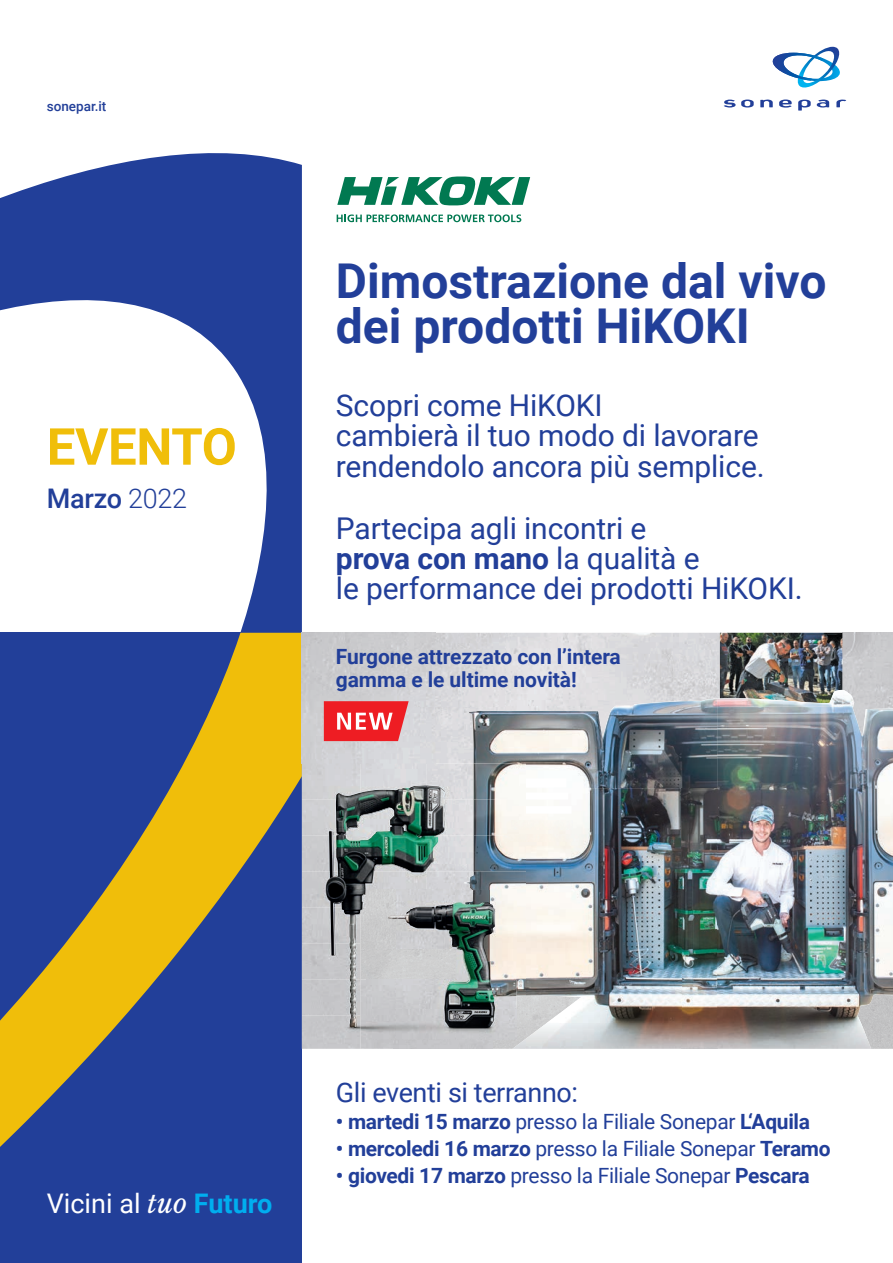
<style>
.page{position:relative;width:893px;height:1263px;background:#fff}
.page>*{position:absolute;margin:0;border:0;box-sizing:border-box;transform-origin:0 0}
.t1{font:700 51px "Roboto";letter-spacing:-.01em;color:#f0be0a}
.t2{font:700 48px/45px "Roboto";color:#223f99}
.t3{font:30px/30.8px "Roboto";letter-spacing:-.005em;color:#223f99}
.t4{font:27px "Roboto";letter-spacing:-.015em;color:#223f99}
.t5{font:27px "Roboto";color:#fff}
.t6{font:500 27px "Roboto";letter-spacing:-.01em;color:#223f99}
.t7{font:700 21px/22.5px "Roboto";letter-spacing:-.015em;color:#223f99}
.t8{font:500 13.5px "Roboto";color:#223f99}
.s1{font-weight:300}
.s2{font-weight:700}
.s3{font-family:"Libre Baskerville";font-style:italic}
.s4{font-weight:700;color:#00aeef}
.s5{font-weight:400}
</style>
<div class="page">
<svg style="left:0;top:153px;width:331px;height:480px"></svg>
<div style="left:0;top:633px;width:302px;height:630px;background:#223f99"></div>
<svg style="left:0;top:633px;width:302px;height:514px"></svg>
<img style="left:302px;top:633px;width:204px;height:130px">
<img style="left:506px;top:633px;width:177px;height:65px">
<img style="left:683px;top:633px;width:37px;height:65px">
<img style="left:842px;top:633px;width:51px;height:57px">
<img style="left:720px;top:633px;width:122px;height:57px">
<img style="left:469px;top:698px;width:248px;height:90px">
<img style="left:717px;top:690px;width:176px;height:359px">
<img style="left:526px;top:788px;width:191px;height:261px">
<img style="left:720px;top:690px;width:122px;height:17px">
<img style="left:526px;top:820px;width:46px;height:10px">
<img style="left:526px;top:834px;width:52px;height:8px">
<img style="left:360px;top:763px;width:67px;height:30px">
<img style="left:427px;top:763px;width:99px;height:36px">
<img style="left:436px;top:799px;width:90px;height:36px">
<img style="left:424px;top:864px;width:3px;height:7px">
<img style="left:427px;top:835px;width:47px;height:55px">
<img style="left:302px;top:871px;width:40px;height:36px">
<img style="left:362px;top:871px;width:65px;height:36px">
<img style="left:302px;top:907px;width:58px;height:142px">
<img style="left:360px;top:907px;width:6px;height:72px">
<img style="left:360px;top:979px;width:34px;height:70px">
<img style="left:474px;top:835px;width:52px;height:36px">
<img style="left:464px;top:871px;width:62px;height:36px">
<img style="left:512px;top:979px;width:14px;height:70px">
<img style="left:342px;top:895px;width:17px;height:6px">
<svg style="left:516px;top:778px;width:10px;height:21px"></svg>
<img style="left:512px;top:806px;width:14px;height:8px">
<img style="left:326px;top:785px;width:98px;height:110px">
<img style="left:366px;top:890px;width:106px;height:90px">
<img style="left:366px;top:980px;width:120px;height:30px">
<img style="left:486px;top:997px;width:30px;height:13px">
<img style="left:366px;top:1010px;width:150px;height:30px">
<img style="left:465px;top:890px;width:51px;height:36px">
<img style="left:472px;top:925px;width:44px;height:36px">
<img style="left:467px;top:961px;width:49px;height:36px">
<img style="left:388px;top:902px;width:82px;height:80px">
<svg style="left:324px;top:701px;width:85px;height:40px"></svg>
<svg style="left:337px;top:214px;width:184px;height:8px"></svg>
<svg style="left:337px;top:176px;width:193px;height:29px"></svg>
<svg style="left:760px;top:100px;width:13px;height:7px"></svg>
<svg style="left:779px;top:100px;width:13px;height:8px"></svg>
<svg style="left:798px;top:100px;width:13px;height:11px"></svg>
<svg style="left:817px;top:100px;width:12px;height:8px"></svg>
<svg style="left:836px;top:100px;width:10px;height:7px"></svg>
<svg style="left:724px;top:100px;width:30px;height:8px"></svg>
<svg style="left:772px;top:47px;width:68px;height:41px"></svg>
<p class="t8" style="left:47px;top:96px;width:61px">sonepar.it</p>
<h1 class="t1" style="left:47px;top:411px;width:192px">EVENTO</h1>
<p class="t6" style="left:47px;top:479px;width:142px">Marzo <span class="s1">2022</span></p>
<h2 class="t2" style="left:336px;top:256px;width:492px">Dimostrazione dal vivo dei prodotti HiKOKI</h2>
<h3 class="t3" style="left:336px;top:389px;width:430px">Scopri come HiKOKI<br>cambierà il tuo modo di lavorare rendendolo ancora più semplice.</h3>
<h3 class="t3" style="left:336px;top:512px;width:468px;line-height:30px">Partecipa agli incontri e<br><span class="s2">prova con mano</span> la qualità e<br>le performance dei prodotti HiKOKI.</h3>
<p class="t7" style="left:336px;top:645px;width:286px">Furgone attrezzato con l’intera gamma e le ultime novità!</p>
<p class="t5" style="left:47px;top:1184px;width:227px">Vicini al <span class="s3">tuo</span> <span class="s4">Futuro</span></p>
<p class="t4" style="left:336px;top:1074px;width:244px">Gli eventi si terranno:</p>
<p class="t7" style="left:336px;top:1110px;width:476px">• martedi 15 marzo <span class="s5">presso la Filiale Sonepar</span> L‘Aquila</p>
<p class="t7" style="left:336px;top:1137px;width:496px">• mercoledi 16 marzo <span class="s5">presso la Filiale Sonepar</span> Teramo</p>
<p class="t7" style="left:336px;top:1164px;width:475px">• giovedi 17 marzo <span class="s5">presso la Filiale Sonepar</span> Pescara</p>
</div>
